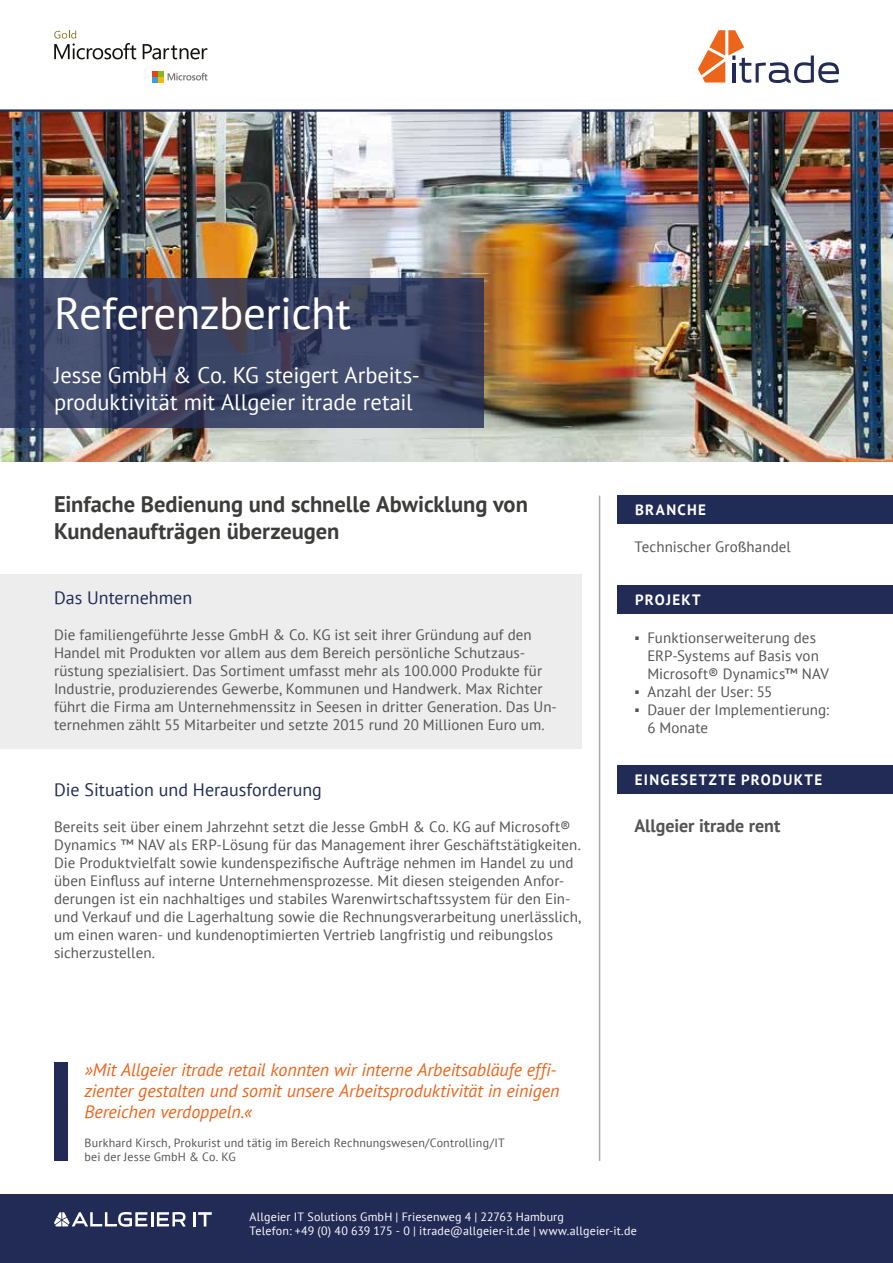
<style>
.page{position:relative;width:893px;height:1263px;background:#fff}
.page>*{position:absolute;margin:0;border:0;box-sizing:border-box;transform-origin:0 0}
.t1{font:45px "PT Sans";letter-spacing:-.01em;color:#fff}
.t2{font:22.5px/27px "PT Sans";letter-spacing:-.005em;color:#fff}
.t3{font:700 22.5px/27px "PT Sans";letter-spacing:-.005em;color:#3c3c3b}
.t4{font:italic 18px/21px "PT Sans";letter-spacing:-.005em;color:#ec641a}
.t5{font:18px "PT Sans";color:#212b55}
.t6{font:700 18px "PT Sans";color:#555454}
.t7{font:15px/18px "PT Sans";letter-spacing:.005em;color:#555454}
.t8{font:700 15px "PT Sans";letter-spacing:.09em;color:#fff}
.t9{font:12px/14.4px "PT Sans";letter-spacing:.015em;color:#fff}
.t10{font:12px/14.4px "PT Sans";letter-spacing:.015em;color:#555454}
.s1{font-family:"Calibri"}
</style>
<div class="page">
<img style="left:0;top:112px;width:893px;height:349px">
<svg style="left:0;top:278px;width:484px;height:149px;background:#394161"></svg>
<hr style="left:599px;top:496px;width:1px;height:665px;background:#aaa">
<div style="left:617px;top:496px;width:276px;height:28px;background:#212c56"></div>
<div style="left:617px;top:765px;width:276px;height:29px;background:#212b55"></div>
<div style="left:54px;top:1062px;width:13px;height:99px;background:#212b55"></div>
<div style="left:617px;top:585px;width:276px;height:28px;background:#212b55"></div>
<svg style="left:698px;top:30px;width:141px;height:53px"></svg>
<hr style="left:0;top:109px;width:893px;height:3px;background:#212b55">
<div style="left:0;top:574px;width:582px;height:174px;background:#ededed"></div>
<div style="left:0;top:1195px;width:893px;height:68px;background:#212b55"></div>
<hr style="left:193px;top:1212px;width:3px;height:14px;background:#fff">
<svg style="left:198px;top:1212px;width:14px;height:14px"></svg>
<hr style="left:151px;top:1212px;width:3px;height:14px;background:#fff">
<svg style="left:157px;top:1212px;width:29px;height:15px"></svg>
<svg style="left:54px;top:1212px;width:94px;height:15px"></svg>
<svg style="left:143px;top:44px;width:64px;height:15px"></svg>
<svg style="left:152px;top:71px;width:55px;height:12px"></svg>
<svg style="left:54px;top:30px;width:82px;height:29px"></svg>
<h1 class="t1" style="left:54px;top:284px;width:298px">Referenzbericht</h1>
<h2 class="t2" style="left:54px;top:361px;width:367px">Jesse GmbH &amp; Co. KG steigert Arbeits&shy;produktivität mit Allgeier itrade retail</h2>
<h2 class="t3" style="left:54px;top:491px;width:475px">Einfache Bedienung und schnelle Abwicklung von<br>Kundenaufträgen überzeugen</h2>
<p class="t5" style="left:54px;top:586px;width:140px">Das Unternehmen</p>
<p class="t7" style="left:54px;top:626px;width:504px">Die familiengeführte Jesse GmbH &amp; Co. KG ist seit ihrer Gründung auf den Handel mit Produkten vor allem aus dem Bereich persönliche Schutzaus&shy;rüstung spezialisiert. Das Sortiment umfasst mehr als 100.000 Produkte für Industrie, produzierendes Gewerbe, Kommunen und Handwerk. Max Richter führt die Firma am Unternehmenssitz in Seesen in dritter Generation. Das Un&shy;ternehmen zählt 55 Mitarbeiter und setzte 2015 rund 20 Millionen Euro um.</p>
<p class="t5" style="left:54px;top:778px;width:269px">Die Situation und Herausforderung</p>
<p class="t7" style="left:54px;top:817px;width:529px">Bereits seit über einem Jahrzehnt setzt die Jesse GmbH &amp; Co. KG auf Microsoft® Dynamics ™ NAV als ERP-Lösung für das Management ihrer Geschäftstätigkeiten.<br>Die Produktvielfalt sowie kundenspezifische Aufträge nehmen im Handel zu und üben Einfluss auf interne Unternehmensprozesse. Mit diesen steigenden Anfor&shy;derungen ist ein nachhaltiges und stabiles Warenwirtschaftssystem für den Ein&shy;und Verkauf und die Lagerhaltung sowie die Rechnungsverarbeitung unerlässlich, um einen waren- und kundenoptimierten Vertrieb langfristig und reibungslos sicherzustellen.</p>
<p class="t4" style="left:85px;top:1058px;width:476px">»Mit Allgeier itrade retail konnten wir interne Arbeitsabläufe effi&shy;zienter gestalten und somit unsere Arbeitsproduktivität in einigen<br>Bereichen verdoppeln.«</p>
<p class="t10" style="left:85px;top:1135px;width:422px">Burkhard Kirsch, Prokurist und tätig im Bereich Rechnungswesen/Controlling/IT bei der Jesse GmbH &amp; Co. KG</p>
<p class="t8" style="left:635px;top:500px;width:73px">BRANCHE</p>
<p class="t7" style="left:635px;top:538px;width:158px">Technischer Großhandel</p>
<p class="t8" style="left:635px;top:590px;width:67px">PROJEKT</p>
<p class="t7" style="left:647px;top:628px;width:183px;text-indent:-13px"><span class="s1">▪</span> Funktionserweiterung des<br>ERP-Systems auf Basis von<br>Microsoft® Dynamics™ NAV</p>
<p class="t7" style="left:635px;top:682px;width:139px"><span class="s1">▪</span> Anzahl der User: 55</p>
<p class="t7" style="left:647px;top:700px;width:183px;text-indent:-13px"><span class="s1">▪</span> Dauer der Implementierung:<br>6 Monate</p>
<p class="t8" style="left:635px;top:770px;width:189px">EINGESETZTE PRODUKTE</p>
<p class="t6" style="left:634px;top:813px;width:148px">Allgeier itrade rent</p>
<p class="t9" style="left:250px;top:1209px;width:389px">Allgeier IT Solutions GmbH | Friesenweg 4 | 22763 Hamburg<br>Telefon: +49 (0) 40 639 175 - 0 | itrade@allgeier-it.de | www.allgeier-it.de</p>
</div>
